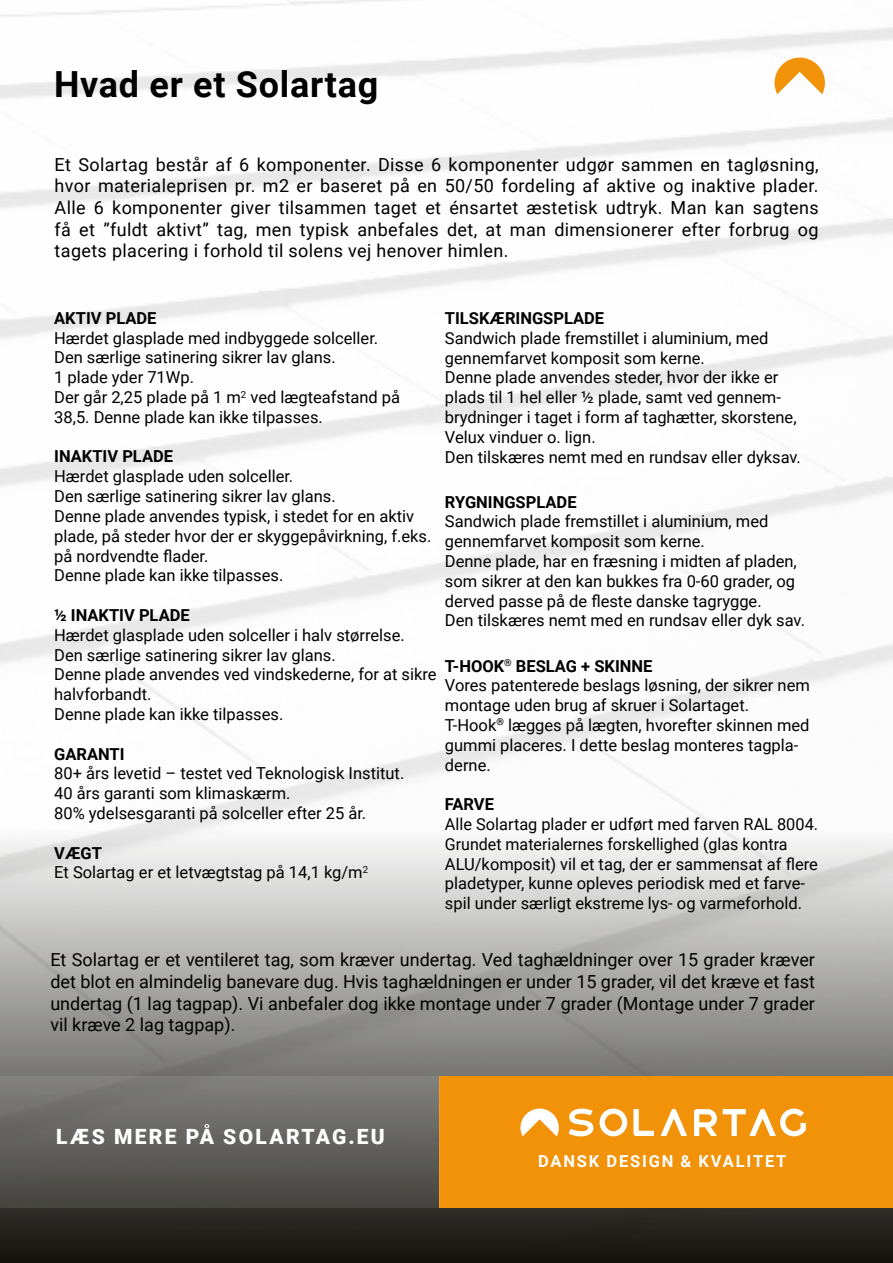
<style>
.page{position:relative;width:893px;height:1263px;background:#fff}
.page>*{position:absolute;margin:0;border:0;box-sizing:border-box;transform-origin:0 0}
.t1{font:700 36px "Roboto";letter-spacing:.02em;color:#000}
.t2{font:900 21px "Roboto";letter-spacing:.11em;color:#fff}
.t3{font:18px/21.6px "Roboto";letter-spacing:.005em;color:#000;text-align:justify}
.t4{font:16.5px/19.8px "Roboto";color:#000}
.t5{font:700 16.5px "Roboto";color:#000}
.t6{font:700 16.5px "Roboto";letter-spacing:.11em;color:#fff}
.s1{font-weight:700}
</style>
<div class="page">
<svg style="left:0;top:699px;width:893px;height:564px"></svg>
<div style="left:439px;top:1076px;width:454px;height:131px;background:#f19208"></div>
<div style="left:0;top:1076px;width:440px;height:131px;background:linear-gradient(to bottom,#81817e,#454440)"></div>
<svg style="left:568px;top:1108px;width:25px;height:28px"></svg>
<svg style="left:600px;top:1108px;width:27px;height:28px"></svg>
<svg style="left:633px;top:1109px;width:21px;height:27px"></svg>
<svg style="left:660px;top:1109px;width:27px;height:27px"></svg>
<svg style="left:694px;top:1109px;width:23px;height:27px"></svg>
<svg style="left:723px;top:1108px;width:83px;height:28px"></svg>
<svg style="left:520px;top:1108px;width:39px;height:28px"></svg>
<svg style="left:774px;top:58px;width:51px;height:36px"></svg>
<h1 class="t1" style="left:54px;top:59px;width:326px">Hvad er et Solartag</h1>
<p class="t3" style="left:55px;top:153px;width:766px">Et Solartag består af 6 komponenter. Disse 6 komponenter udgør sammen en tagløsning, hvor materialeprisen pr. m2 er baseret på en 50/50 fordeling af aktive og inaktive plader.<br>Alle 6 komponenter giver tilsammen taget et énsartet æstetisk udtryk. Man kan sagtens få et ”fuldt aktivt” tag, men typisk anbefales det, at man dimensionerer efter forbrug og tagets placering i forhold til solens vej henover himlen.</p>
<p class="t5" style="left:54px;top:306px;width:104px">AKTIV PLADE</p>
<p class="t4" style="left:54px;top:327px;width:347px">Hærdet glasplade med indbyggede solceller.<br>Den særlige satinering sikrer lav glans.<br>1 plade yder 71Wp.<br>Der går 2,25 plade på 1 m<sup>2</sup> ved lægteafstand på 38,5. Denne plade kan ikke tilpasses.</p>
<p class="t5" style="left:54px;top:445px;width:120px">INAKTIV PLADE</p>
<p class="t4" style="left:54px;top:466px;width:379px">Hærdet glasplade uden solceller.<br>Den særlige satinering sikrer lav glans.<br>Denne plade anvendes typisk, i stedet for en aktiv plade, på steder hvor der er skyggepåvirkning, f.eks. på nordvendte flader.<br>Denne plade kan ikke tilpasses.</p>
<p class="t5" style="left:54px;top:603px;width:137px">½ INAKTIV PLADE</p>
<p class="t4" style="left:54px;top:624px;width:384px">Hærdet glasplade uden solceller i halv størrelse.<br>Den særlige satinering sikrer lav glans.<br>Denne plade anvendes ved vindskederne, for at sikre halvforbandt.<br>Denne plade kan ikke tilpasses.</p>
<p class="t5" style="left:54px;top:742px;width:72px">GARANTI</p>
<p class="t4" style="left:54px;top:763px;width:352px">80+ års levetid – testet ved Teknologisk Institut.<br>40 års garanti som klimaskærm.<br>80% ydelsesgaranti på solceller efter 25 år.</p>
<p class="t4" style="left:54px;top:842px;width:315px"><span class="s1">VÆGT<br></span>Et Solartag er et letvægtstag på 14,1 kg/m<sup>2</sup></p>
<p class="t5" style="left:445px;top:307px;width:161px">TILSKÆRINGSPLADE</p>
<p class="t4" style="left:445px;top:327px;width:358px">Sandwich plade fremstillet i aluminium, med gennemfarvet komposit som kerne.<br>Denne plade anvendes steder, hvor der ikke er plads til 1 hel eller ½ plade, samt ved gennem&shy;brydninger i taget i form af taghætter, skorstene, Velux vinduer o. lign.<br>Den tilskæres nemt med en rundsav eller dyksav.</p>
<p class="t5" style="left:445px;top:490px;width:133px">RYGNINGSPLADE</p>
<p class="t4" style="left:445px;top:511px;width:362px">Sandwich plade fremstillet i aluminium, med gennemfarvet komposit som kerne.<br>Denne plade, har en fræsning i midten af pladen, som sikrer at den kan bukkes fra 0-60 grader, og derved passe på de fleste danske tagrygge.<br>Den tilskæres nemt med en rundsav eller dyk sav.</p>
<p class="t4" style="left:445px;top:655px;width:366px"><span class="s1">T-HOOK</span><sup>®</sup> <span class="s1">BESLAG + SKINNE<br></span>Vores patenterede beslags løsning, der sikrer nem montage uden brug af skruer i Solartaget.<br>T-Hook<sup>®</sup> lægges på lægten, hvorefter skinnen med gummi placeres. I dette beslag monteres tagpla&shy;derne.</p>
<p class="t5" style="left:445px;top:793px;width:51px">FARVE</p>
<p class="t4" style="left:445px;top:813px;width:375px">Alle Solartag plader er udført med farven RAL 8004.<br>Grundet materialernes forskellighed (glas kontra ALU/komposit) vil et tag, der er sammensat af flere pladetyper, kunne opleves periodisk med et farve&shy;spil under særligt ekstreme lys- og varmeforhold.</p>
<p class="t3" style="left:50px;top:948px;width:766px">Et Solartag er et ventileret tag, som kræver undertag. Ved taghældninger over 15 grader kræver det blot en almindelig banevare dug. Hvis taghældningen er under 15 grader, vil det kræve et fast undertag (1 lag tagpap). Vi anbefaler dog ikke montage under 7 grader (Montage under 7 grader vil kræve 2 lag tagpap).</p>
<p class="t2" style="left:56px;top:1122px;width:330px">LÆS MERE PÅ SOLARTAG.EU</p>
<p class="t6" style="left:538px;top:1150px;width:250px">DANSK DESIGN &amp; KVALITET</p>
</div>
